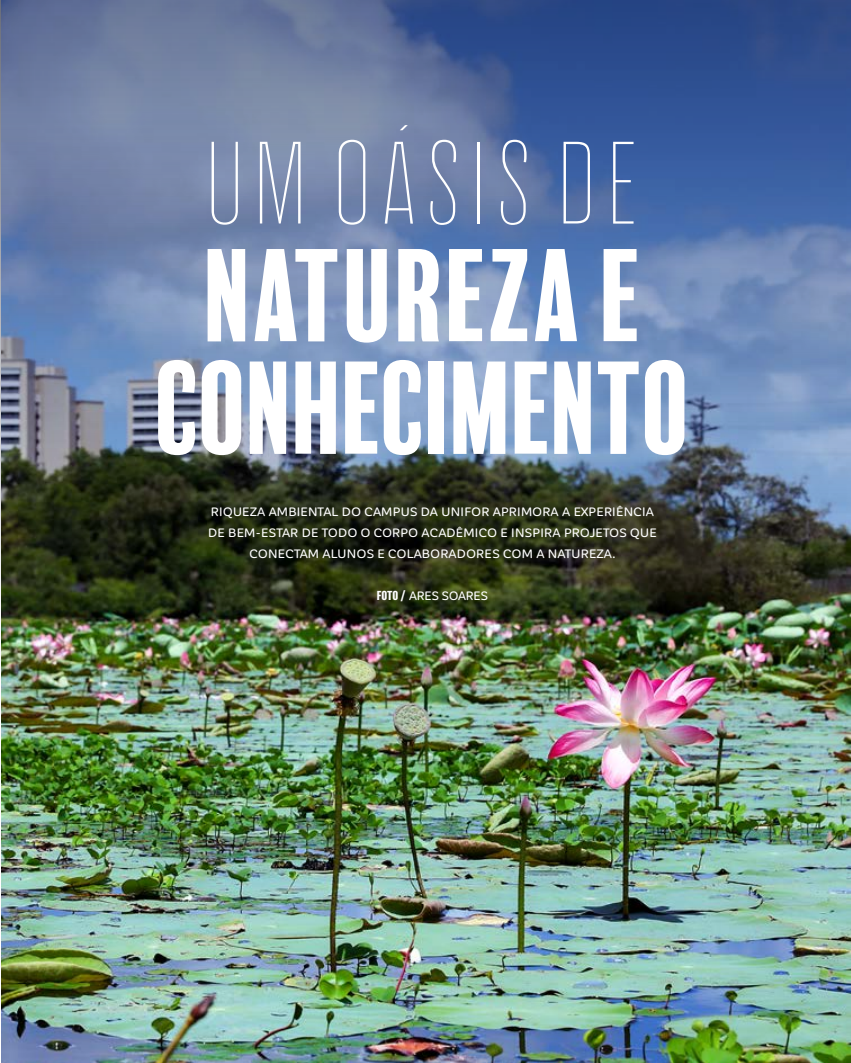
<style>
.page{position:relative;width:851px;height:1063px;background:#fff}
.page>*{position:absolute;margin:0;border:0;box-sizing:border-box;transform-origin:0 0}
.t1{font:120px/112.5px "Balboa Plus Fill";letter-spacing:-.06em;color:#fff;text-align:center}
.t2{font:120px "Balboa Plus Inline";letter-spacing:-.05em;color:#fff}
.t3{font:500 12px/21px "Corporative Sans Rd";letter-spacing:.025em;color:#fff;text-align:center}
.t4{font:500 12px "Corporative Sans Rd";letter-spacing:.005em;color:#fff}
.s1{font-family:"Balboa";font-weight:700}
</style>
<div class="page">
<img style="left:2px;top:707px;width:848px;height:356px">
<img style="left:0;top:0;width:850px;height:707px">
<h1 class="t2" style="left:201px;top:119px;width:449px">UM OÁSIS DE</h1>
<h1 class="t1" style="left:155px;top:241px;width:542px">NATUREZA E<br>CONHECIMENTO</h1>
<p class="t3" style="left:208px;top:501px;width:450px">RIQUEZA AMBIENTAL DO CAMPUS DA UNIFOR APRIMORA A EXPERIÊNCIA<br>DE BEM-ESTAR DE TODO O CORPO ACADÊMICO E INSPIRA PROJETOS QUE<br>CONECTAM ALUNOS E COLABORADORES COM A NATUREZA.</p>
<p class="t4" style="left:376px;top:589px;width:113px"><span class="s1">FOTO /</span> ARES SOARES</p>
</div>
